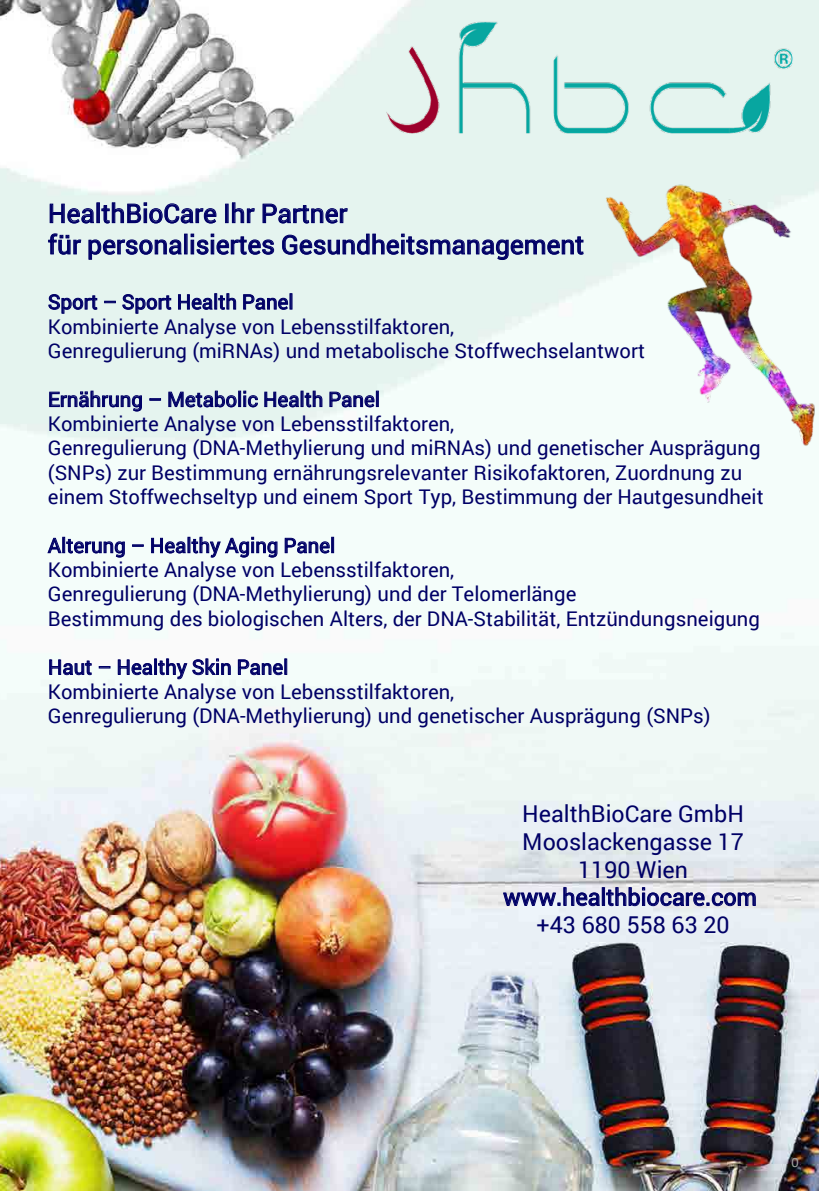
<style>
.page{position:relative;width:819px;height:1191px;background:#fff}
.page>*{position:absolute;margin:0;border:0;box-sizing:border-box;transform-origin:0 0}
.t1{font:26.07px/31.3px "Roboto";color:#006}
.t2{font:23.28px/27.8px "Roboto";color:#006;text-align:center}
.t3{font:20.3px/24.3px "Roboto";color:#006}
</style>
<div class="page">
<img style="left:0;top:0;width:819px;height:1191px">
<svg style="left:48px;top:294px;width:49px;height:20px"></svg>
<svg style="left:104px;top:301px;width:12px;height:2px"></svg>
<svg style="left:122px;top:294px;width:49px;height:20px"></svg>
<svg style="left:178px;top:293px;width:58px;height:17px"></svg>
<svg style="left:243px;top:293px;width:49px;height:17px"></svg>
<svg style="left:49px;top:390px;width:93px;height:21px"></svg>
<svg style="left:149px;top:398px;width:12px;height:2px"></svg>
<svg style="left:168px;top:390px;width:69px;height:17px"></svg>
<div style="left:238px;top:391px;width:3px;height:16px;border:1px solid #006"></div>
<svg style="left:243px;top:391px;width:15px;height:16px"></svg>
<svg style="left:264px;top:390px;width:58px;height:17px"></svg>
<svg style="left:329px;top:391px;width:49px;height:16px"></svg>
<svg style="left:47px;top:537px;width:78px;height:20px"></svg>
<svg style="left:132px;top:544px;width:12px;height:2px"></svg>
<svg style="left:151px;top:536px;width:126px;height:21px"></svg>
<svg style="left:284px;top:538px;width:46px;height:15px"></svg>
<div style="left:331px;top:537px;width:3px;height:16px;border:1px solid #006"></div>
<svg style="left:49px;top:659px;width:43px;height:16px"></svg>
<svg style="left:99px;top:666px;width:11px;height:2px"></svg>
<svg style="left:118px;top:659px;width:34px;height:16px"></svg>
<div style="left:154px;top:659px;width:3px;height:16px;border:1px solid #006"></div>
<svg style="left:158px;top:658px;width:73px;height:21px"></svg>
<svg style="left:238px;top:659px;width:45px;height:16px"></svg>
<svg style="left:502px;top:887px;width:98px;height:23px"></svg>
<div style="left:602px;top:887px;width:3px;height:18px;border:1px solid #006"></div>
<svg style="left:606px;top:887px;width:150px;height:19px"></svg>
<svg style="left:49px;top:203px;width:45px;height:21px"></svg>
<div style="left:96px;top:202px;width:4px;height:21px;border:1px solid #006"></div>
<svg style="left:101px;top:202px;width:116px;height:22px"></svg>
<div style="left:225px;top:204px;width:3px;height:19px;border:1px solid #006"></div>
<svg style="left:232px;top:202px;width:23px;height:21px"></svg>
<svg style="left:262px;top:203px;width:86px;height:21px"></svg>
<svg style="left:48px;top:233px;width:34px;height:22px"></svg>
<svg style="left:88px;top:239px;width:94px;height:21px"></svg>
<div style="left:184px;top:234px;width:3px;height:20px;border:1px solid #006"></div>
<svg style="left:191px;top:234px;width:83px;height:21px"></svg>
<svg style="left:282px;top:233px;width:302px;height:27px"></svg>
<img style="left:372px;top:0;width:447px;height:213px">
<img style="left:596px;top:172px;width:223px;height:281px">
<svg style="left:792px;top:1157px;width:6px;height:10px"></svg>
<p class="t1" style="left:48px;top:197px;width:537px">HealthBioCare Ihr Partner<br>für personalisiertes Gesundheitsmanagement</p>
<p class="t3" style="left:48px;top:289px;width:598px">Sport – Sport Health Panel<br>Kombinierte Analyse von Lebensstilfaktoren,<br>Genregulierung (miRNAs) und metabolische Stoffwechselantwort</p>
<p class="t3" style="left:48px;top:386px;width:717px">Ernährung – Metabolic Health Panel<br>Kombinierte Analyse von Lebensstilfaktoren,<br>Genregulierung (DNA-Methylierung und miRNAs) und genetischer Ausprägung (SNPs) zur Bestimmung ernährungsrelevanter Risikofaktoren, Zuordnung zu einem Stoffwechseltyp und einem Sport Typ, Bestimmung der Hautgesundheit</p>
<p class="t3" style="left:48px;top:532px;width:713px">Alterung – Healthy Aging Panel<br>Kombinierte Analyse von Lebensstilfaktoren,<br>Genregulierung (DNA-Methylierung) und der Telomerlänge<br>Bestimmung des biologischen Alters, der DNA-Stabilität, Entzündungsneigung</p>
<p class="t3" style="left:48px;top:654px;width:664px">Haut – Healthy Skin Panel<br>Kombinierte Analyse von Lebensstilfaktoren,<br>Genregulierung (DNA-Methylierung) und genetischer Ausprägung (SNPs)</p>
<p class="t2" style="left:503px;top:799px;width:255px">HealthBioCare GmbH<br>Mooslackengasse 17<br>1190 Wien www.healthbiocare.com +43 680 558 63 20</p>
</div>
